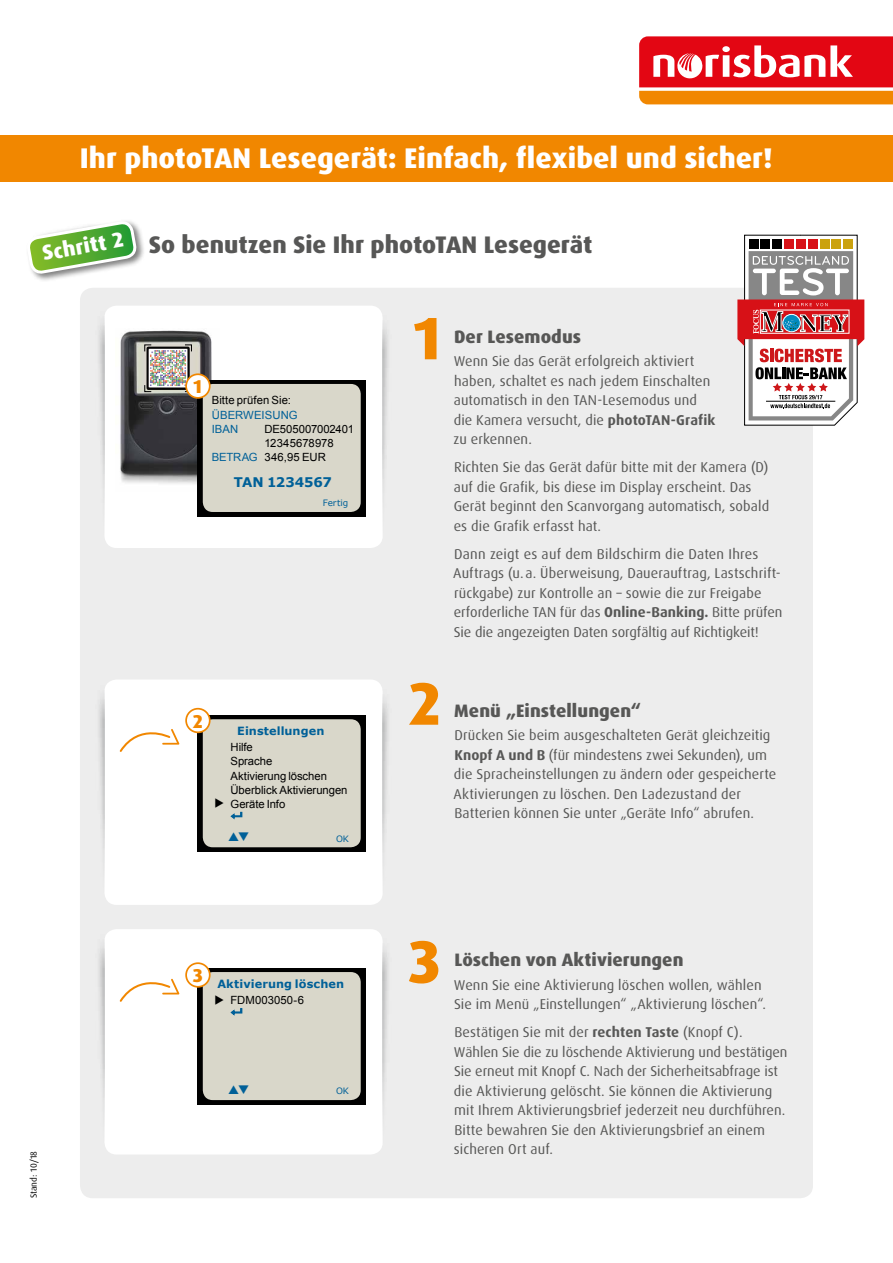
<style>
.page{position:relative;width:893px;height:1263px;background:#fff}
.page>*{position:absolute;margin:0;border:0;box-sizing:border-box;transform-origin:0 0}
.t1{font:800 60px "Dax OT";color:#f18700}
.t2{font:800 28.5px "Dax OT";color:#fff}
.t3{font:800 24px "Dax OT";color:#575756}
.t4{font:800 21px "Dax OT";color:#fff}
.t5{font:800 18.6px "Dax OT";color:#f18700}
.t6{font:800 18px "Dax OT";letter-spacing:.005em;color:#575756}
.t7{font:14.25px/19.5px "Dax OT";letter-spacing:.005em;color:#575756}
.t8{font:700 13.35px "Verdana";letter-spacing:-.005em;color:#006098}
.t9{font:11.25px/14.1px "Arial";letter-spacing:-.005em;color:#000}
.t10{font:700 11.25px "Verdana";letter-spacing:.005em;color:#006098}
.t11{font:11.25px/14.1px "Arial";letter-spacing:.01em;color:#006098}
.t12{font:9px "Dax OT";color:#000}
.t13{font:8.85px "Verdana";color:#006098}
.s1{color:#006098}
.s2{font-weight:700}
</style>
<div class="page">
<div style="left:80px;top:288px;width:733px;height:910px;background:#ededed;border-radius:13px"></div>
<div style="left:104px;top:679px;width:279px;height:226px;background:#fff;border-radius:12px"></div>
<img style="left:99px;top:697px;width:5px;height:152px">
<img style="left:383px;top:701px;width:5px;height:151px">
<div style="left:104px;top:929px;width:279px;height:225px;background:#fff;border-radius:12px"></div>
<img style="left:99px;top:946px;width:5px;height:152px">
<img style="left:383px;top:950px;width:5px;height:151px">
<div style="left:198px;top:968px;width:168px;height:136px;background:#000"></div>
<div style="left:203px;top:972px;width:158px;height:128px;background:#d9d7ca;border-radius:10px"></div>
<div style="left:186px;top:963px;width:24px;height:24px;background:#fff;border-radius:50%"></div>
<div style="left:185px;top:962px;width:26px;height:26px;border:2px solid #f18700;border-radius:50%"></div>
<svg style="left:119px;top:978px;width:60px;height:24px"></svg>
<svg style="left:639px;top:36px;width:254px;height:69px"></svg>
<div style="left:0;top:135px;width:893px;height:47px;background:#f18700"></div>
<div style="left:26px;top:219px;width:120px;height:63px;background:#000;opacity:.5"></div>
<svg style="left:27px;top:221px;width:109px;height:74px"></svg>
<div style="left:198px;top:715px;width:168px;height:136px;background:#000"></div>
<div style="left:203px;top:719px;width:158px;height:128px;background:#d9d7ca;border-radius:10px"></div>
<div style="left:186px;top:709px;width:24px;height:23px;background:#fff;border-radius:50%"></div>
<div style="left:185px;top:708px;width:26px;height:25px;border:2px solid #f18700;border-radius:50%"></div>
<svg style="left:119px;top:729px;width:60px;height:23px"></svg>
<div style="left:104px;top:306px;width:279px;height:242px;background:#fff;border-radius:12px"></div>
<img style="left:99px;top:323px;width:5px;height:162px">
<img style="left:383px;top:327px;width:5px;height:157px">
<img style="left:120px;top:330px;width:92px;height:162px">
<svg style="left:144px;top:345px;width:8px;height:7px"></svg>
<svg style="left:185px;top:345px;width:7px;height:7px"></svg>
<svg style="left:144px;top:385px;width:8px;height:7px"></svg>
<img style="left:147px;top:347px;width:43px;height:43px">
<div style="left:198px;top:380px;width:168px;height:136px;background:#000"></div>
<div style="left:203px;top:384px;width:158px;height:128px;background:#d9d7ca;border-radius:10px"></div>
<div style="left:186px;top:374px;width:24px;height:24px;background:#fff;border-radius:50%"></div>
<div style="left:185px;top:373px;width:26px;height:26px;border:2px solid #f18700;border-radius:50%"></div>
<svg style="left:737px;top:235px;width:127px;height:190px"></svg>
<svg style="left:230px;top:1008px;width:13px;height:8px"></svg>
<svg style="left:230px;top:811px;width:13px;height:9px"></svg>
<h2 class="t2" style="left:80px;top:140px;width:694px">Ihr photoTAN Lesegerät: Einfach, flexibel und sicher!</h2>
<h3 class="t4" style="left:40px;top:240px;width:83px;rotate:-10deg">Schritt 2</h3>
<h3 class="t3" style="left:149px;top:229px;width:445px">So benutzen Sie Ihr photoTAN Lesegerät</h3>
<h3 class="t5" style="left:193px;top:375px;width:10px">1</h3>
<p class="t9" style="left:212px;top:394px;width:81px">Bitte prüfen Sie:</p>
<p class="t11" style="left:212px;top:408px;width:88px">ÜBERWEISUNG<br>IBAN</p>
<p class="t9" style="left:264px;top:422px;width:91px">DE505007002401</p>
<p class="t9" style="left:264px;top:436px;width:71px">12345678978</p>
<p class="t9" style="left:212px;top:450px;width:116px"><span class="s1">BETRAG</span> 346,95 EUR</p>
<p class="t8" style="left:234px;top:472px;width:100px">TAN 1234567</p>
<p class="t13" style="left:323px;top:496px;width:27px">Fertig</p>
<h3 class="t5" style="left:193px;top:709px;width:11px">2</h3>
<p class="t10" style="left:237px;top:723px;width:89px">Einstellungen</p>
<p class="t9" style="left:231px;top:740px;width:119px">Hilfe<br>Sprache<br>Aktivierung löschen<br>Überblick Aktivierungen<br>Geräte Info</p>
<p class="t13" style="left:336px;top:832px;width:14px">OK</p>
<h1 class="t1" style="left:414px;top:300px;width:29px">1</h1>
<p class="t6" style="left:454px;top:325px;width:128px">Der Lesemodus</p>
<p class="t7" style="left:454px;top:352px;width:263px">Wenn Sie das Gerät erfolgreich aktiviert haben, schaltet es nach jedem Einschalten automatisch in den TAN-Lesemodus und die Kamera versucht, die <span class="s2">photoTAN-Grafik </span>zu erkennen.</p>
<p class="t7" style="left:454px;top:458px;width:317px">Richten Sie das Gerät dafür bitte mit der Kamera (D) auf die Grafik, bis diese im Display erscheint. Das Gerät beginnt den Scanvorgang automatisch, sobald es die Grafik erfasst hat.</p>
<p class="t7" style="left:453px;top:544px;width:331px">Dann zeigt es auf dem Bildschirm die Daten Ihres Auftrags (u.a. Überweisung, Dauerauftrag, Lastschrift&shy;rückgabe) zur Kontrolle an – sowie die zur Freigabe erforderliche TAN für das <span class="s2">Online-Banking.</span> Bitte prüfen Sie die angezeigten Daten sorgfältig auf Richtigkeit!</p>
<h1 class="t1" style="left:409px;top:665px;width:34px">2</h1>
<p class="t6" style="left:454px;top:699px;width:188px">Menü „Einstellungen“</p>
<p class="t7" style="left:453px;top:726px;width:324px">Drücken Sie beim ausgeschalteten Gerät gleichzeitig <span class="s2">Knopf A und B</span> (für mindestens zwei Sekunden), um die Spracheinstellungen zu ändern oder gespeicherte Aktivierungen zu löschen. Den Ladezustand der Batterien können Sie unter „Geräte Info“ abrufen.</p>
<p class="t12" style="left:28px;top:1198px;width:49px;rotate:-90deg">Stand: 10/18</p>
<h3 class="t5" style="left:193px;top:963px;width:12px">3</h3>
<p class="t10" style="left:217px;top:976px;width:128px">Aktivierung löschen</p>
<p class="t9" style="left:231px;top:993px;width:75px">FDM003050-6</p>
<p class="t13" style="left:336px;top:1085px;width:14px">OK</p>
<h1 class="t1" style="left:408px;top:923px;width:34px">3</h1>
<p class="t6" style="left:454px;top:948px;width:231px">Löschen von Aktivierungen</p>
<p class="t7" style="left:454px;top:975px;width:314px">Wenn Sie eine Aktivierung löschen wollen, wählen<br>Sie im Menü „Einstellungen“ „Aktivierung löschen“.</p>
<p class="t7" style="left:454px;top:1023px;width:335px">Bestätigen Sie mit der <span class="s2">rechten Taste</span> (Knopf C).<br>Wählen Sie die zu löschende Aktivierung und bestätigen Sie erneut mit Knopf C. Nach der Sicherheitsabfrage ist die Aktivierung gelöscht. Sie können die Aktivierung mit Ihrem Aktivierungsbrief jederzeit neu durchführen.<br>Bitte bewahren Sie den Aktivierungsbrief an einem sicheren Ort auf.</p>
</div>
